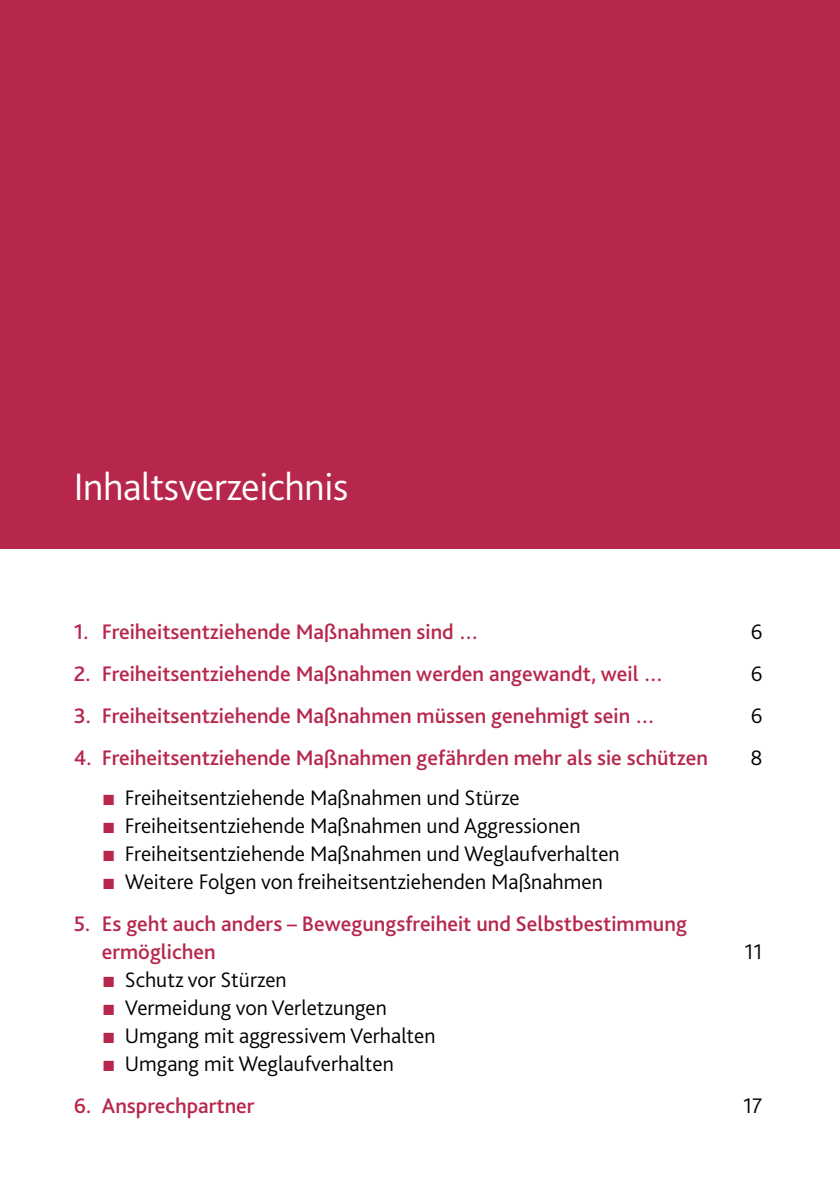
<style>
.page{position:relative;width:840px;height:1191px;background:#fff}
.page>*{position:absolute;margin:0;border:0;box-sizing:border-box;transform-origin:0 0}
.t1{font:300 40px "Bliss 2";letter-spacing:-.01em;color:#fff}
.t2{font:300 22px "Bliss 2";color:#000}
.t3{font:500 22px/28px "Bliss 2";color:#b7274c}
.s1{font-family:"Arial";font-weight:400;color:#b7274c}
</style>
<div class="page">
<div style="left:0;top:0;width:839px;height:549px;background:#b7274c"></div>
<h1 class="t1" style="left:74px;top:461px;width:276px">Inhaltsverzeichnis</h1>
<p class="t3" style="left:74px;top:617px;width:406px">1. Freiheitsentziehende Maßnahmen sind …</p>
<p class="t2" style="left:750px;top:618px;width:13px">6</p>
<p class="t3" style="left:74px;top:659px;width:590px">2. Freiheitsentziehende Maßnahmen werden angewandt, weil …</p>
<p class="t2" style="left:750px;top:660px;width:13px">6</p>
<p class="t3" style="left:74px;top:701px;width:582px">3. Freiheitsentziehende Maßnahmen müssen genehmigt sein …</p>
<p class="t2" style="left:750px;top:702px;width:13px">6</p>
<p class="t3" style="left:74px;top:743px;width:635px">4. Freiheitsentziehende Maßnahmen gefährden mehr als sie schützen</p>
<p class="t2" style="left:750px;top:744px;width:14px">8</p>
<p class="t2" style="left:102px;top:784px;width:419px"><span class="s1">■</span> Freiheitsentziehende Maßnahmen und Stürze</p>
<p class="t2" style="left:102px;top:812px;width:479px"><span class="s1">■</span> Freiheitsentziehende Maßnahmen und Aggressionen</p>
<p class="t2" style="left:102px;top:840px;width:518px"><span class="s1">■</span> Freiheitsentziehende Maßnahmen und Weglaufverhalten</p>
<p class="t2" style="left:102px;top:868px;width:502px"><span class="s1">■</span> Weitere Folgen von freiheitsentziehenden Maßnahmen</p>
<p class="t3" style="left:102px;top:909px;width:586px;text-indent:-28px">5. Es geht auch anders – Bewegungsfreiheit und Selbstbestimmung ermöglichen</p>
<p class="t2" style="left:744px;top:938px;width:20px">11</p>
<p class="t2" style="left:102px;top:966px;width:186px"><span class="s1">■</span> Schutz vor Stürzen</p>
<p class="t2" style="left:102px;top:994px;width:286px"><span class="s1">■</span> Vermeidung von Verletzungen</p>
<p class="t2" style="left:102px;top:1022px;width:335px"><span class="s1">■</span> Umgang mit aggressivem Verhalten</p>
<p class="t2" style="left:102px;top:1050px;width:293px"><span class="s1">■</span> Umgang mit Weglaufverhalten</p>
<p class="t3" style="left:74px;top:1091px;width:182px">6. Ansprechpartner</p>
<p class="t2" style="left:742px;top:1092px;width:21px">17</p>
</div>
